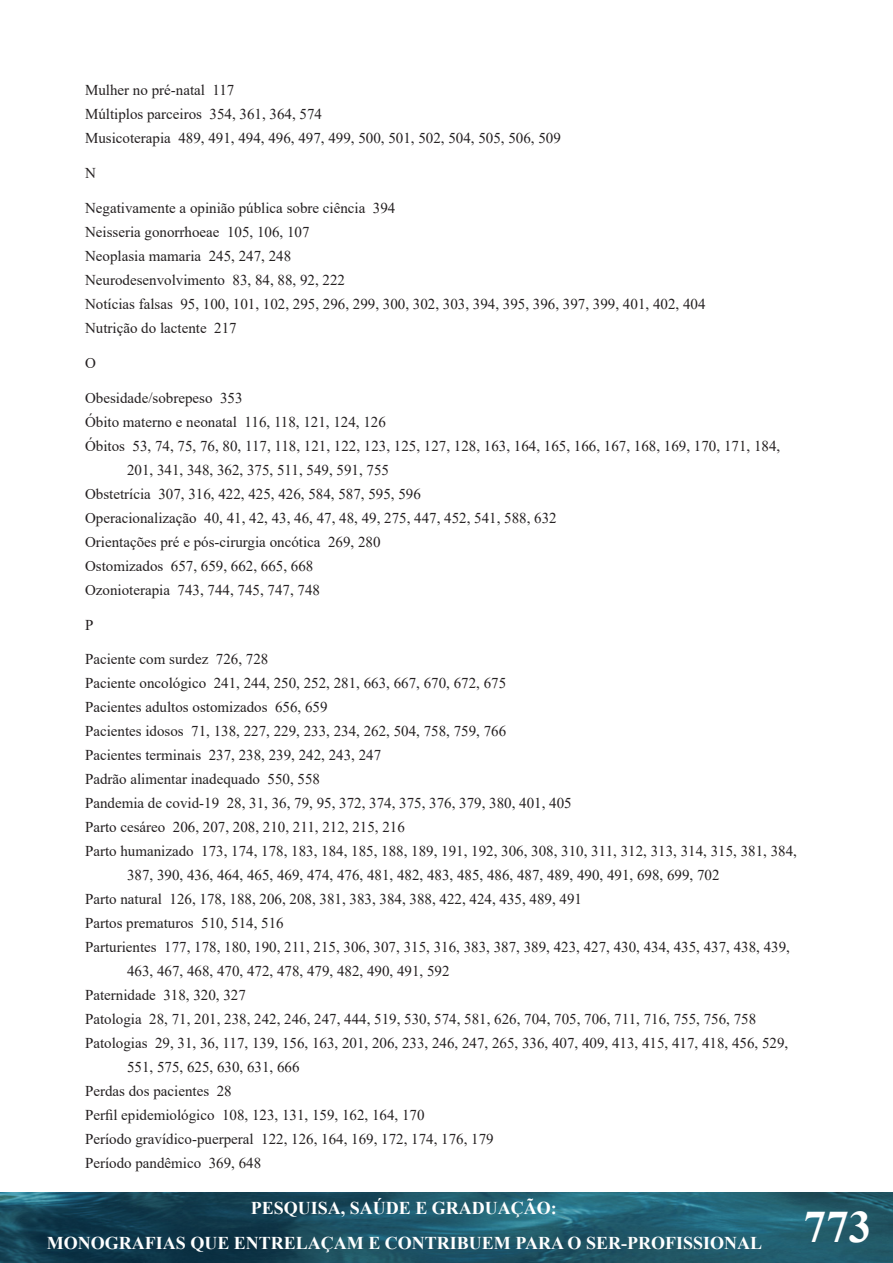
<style>
.page{position:relative;width:893px;height:1263px;background:#fff}
.page>*{position:absolute;margin:0;border:0;box-sizing:border-box;transform-origin:0 0}
.t1{font:700 45px "Times New Roman";color:#fff}
.t2{font:700 18px/35.5px "Times New Roman";color:#fff;text-align:center}
.t3{font:15px/24px "Times New Roman";color:#231f20}
</style>
<div class="page">
<img style="left:0;top:1193px;width:893px;height:70px">
<p class="t3" style="left:85px;top:78px;width:151px">Mulher no pré-natal 117</p>
<p class="t3" style="left:85px;top:102px;width:239px">Múltiplos parceiros 354, 361, 364, 574</p>
<p class="t3" style="left:85px;top:126px;width:477px">Musicoterapia 489, 491, 494, 496, 497, 499, 500, 501, 502, 504, 505, 506, 509</p>
<p class="t3" style="left:85px;top:161px;width:12px">N</p>
<p class="t3" style="left:85px;top:196px;width:312px">Negativamente a opinião pública sobre ciência 394</p>
<p class="t3" style="left:85px;top:220px;width:226px">Neisseria gonorrhoeae 105, 106, 107</p>
<p class="t3" style="left:85px;top:244px;width:208px">Neoplasia mamaria 245, 247, 248</p>
<p class="t3" style="left:85px;top:268px;width:261px">Neurodesenvolvimento 83, 84, 88, 92, 222</p>
<p class="t3" style="left:85px;top:292px;width:622px">Notícias falsas 95, 100, 101, 102, 295, 296, 299, 300, 302, 303, 394, 395, 396, 397, 399, 401, 402, 404</p>
<p class="t3" style="left:85px;top:316px;width:153px">Nutrição do lactente 217</p>
<p class="t3" style="left:85px;top:350px;width:12px">O</p>
<p class="t3" style="left:85px;top:385px;width:159px">Obesidade/sobrepeso 353</p>
<p class="t3" style="left:85px;top:409px;width:302px">Óbito materno e neonatal 116, 118, 121, 124, 126</p>
<p class="t3" style="left:127px;top:433px;width:655px;text-indent:-42px">Óbitos 53, 74, 75, 76, 80, 117, 118, 121, 122, 123, 125, 127, 128, 163, 164, 165, 166, 167, 168, 169, 170, 171, 184,<br>201, 341, 348, 362, 375, 511, 549, 591, 755</p>
<p class="t3" style="left:85px;top:481px;width:337px">Obstetrícia 307, 316, 422, 425, 426, 584, 587, 595, 596</p>
<p class="t3" style="left:85px;top:505px;width:473px">Operacionalização 40, 41, 42, 43, 46, 47, 48, 49, 275, 447, 452, 541, 588, 632</p>
<p class="t3" style="left:85px;top:529px;width:297px">Orientações pré e pós-cirurgia oncótica 269, 280</p>
<p class="t3" style="left:85px;top:553px;width:230px">Ostomizados 657, 659, 662, 665, 668</p>
<p class="t3" style="left:85px;top:577px;width:236px">Ozonioterapia 743, 744, 745, 747, 748</p>
<p class="t3" style="left:85px;top:612px;width:10px">P</p>
<p class="t3" style="left:85px;top:647px;width:185px">Paciente com surdez 726, 728</p>
<p class="t3" style="left:85px;top:671px;width:423px">Paciente oncológico 241, 244, 250, 252, 281, 663, 667, 670, 672, 675</p>
<p class="t3" style="left:85px;top:695px;width:244px">Pacientes adultos ostomizados 656, 659</p>
<p class="t3" style="left:85px;top:719px;width:423px">Pacientes idosos 71, 138, 227, 229, 233, 234, 262, 504, 758, 759, 766</p>
<p class="t3" style="left:85px;top:743px;width:298px">Pacientes terminais 237, 238, 239, 242, 243, 247</p>
<p class="t3" style="left:85px;top:767px;width:236px">Padrão alimentar inadequado 550, 558</p>
<p class="t3" style="left:85px;top:791px;width:488px">Pandemia de covid-19 28, 31, 36, 79, 95, 372, 374, 375, 376, 379, 380, 401, 405</p>
<p class="t3" style="left:85px;top:815px;width:321px">Parto cesáreo 206, 207, 208, 210, 211, 212, 215, 216</p>
<p class="t3" style="left:127px;top:839px;width:671px;text-indent:-42px">Parto humanizado 173, 174, 178, 183, 184, 185, 188, 189, 191, 192, 306, 308, 310, 311, 312, 313, 314, 315, 381, 384,<br>387, 390, 436, 464, 465, 469, 474, 476, 481, 482, 483, 485, 486, 487, 489, 490, 491, 698, 699, 702</p>
<p class="t3" style="left:85px;top:887px;width:499px">Parto natural 126, 178, 188, 206, 208, 381, 383, 384, 388, 422, 424, 435, 489, 491</p>
<p class="t3" style="left:85px;top:911px;width:200px">Partos prematuros 510, 514, 516</p>
<p class="t3" style="left:127px;top:935px;width:664px;text-indent:-42px">Parturientes 177, 178, 180, 190, 211, 215, 306, 307, 315, 316, 383, 387, 389, 423, 427, 430, 434, 435, 437, 438, 439,<br>463, 467, 468, 470, 472, 478, 479, 482, 490, 491, 592</p>
<p class="t3" style="left:85px;top:983px;width:162px">Paternidade 318, 320, 327</p>
<p class="t3" style="left:85px;top:1007px;width:673px">Patologia 28, 71, 201, 238, 242, 246, 247, 444, 519, 530, 574, 581, 626, 704, 705, 706, 711, 716, 755, 756, 758</p>
<p class="t3" style="left:127px;top:1031px;width:663px;text-indent:-42px">Patologias 29, 31, 36, 117, 139, 156, 163, 201, 206, 233, 246, 247, 265, 336, 407, 409, 413, 415, 417, 418, 456, 529,<br>551, 575, 625, 630, 631, 666</p>
<p class="t3" style="left:85px;top:1079px;width:148px">Perdas dos pacientes 28</p>
<p class="t3" style="left:85px;top:1103px;width:341px">Perfil epidemiológico 108, 123, 131, 159, 162, 164, 170</p>
<p class="t3" style="left:85px;top:1127px;width:410px">Período gravídico-puerperal 122, 126, 164, 169, 172, 174, 176, 179</p>
<p class="t3" style="left:85px;top:1151px;width:178px">Período pandêmico 369, 648</p>
<p class="t2" style="left:47px;top:1189px;width:717px">PESQUISA, SAÚDE E GRADUAÇÃO:<br>MONOGRAFIAS QUE ENTRELAÇAM E CONTRIBUEM PARA O SER-PROFISSIONAL</p>
<h1 class="t1" style="left:804px;top:1194px;width:69px">773</h1>
</div>
